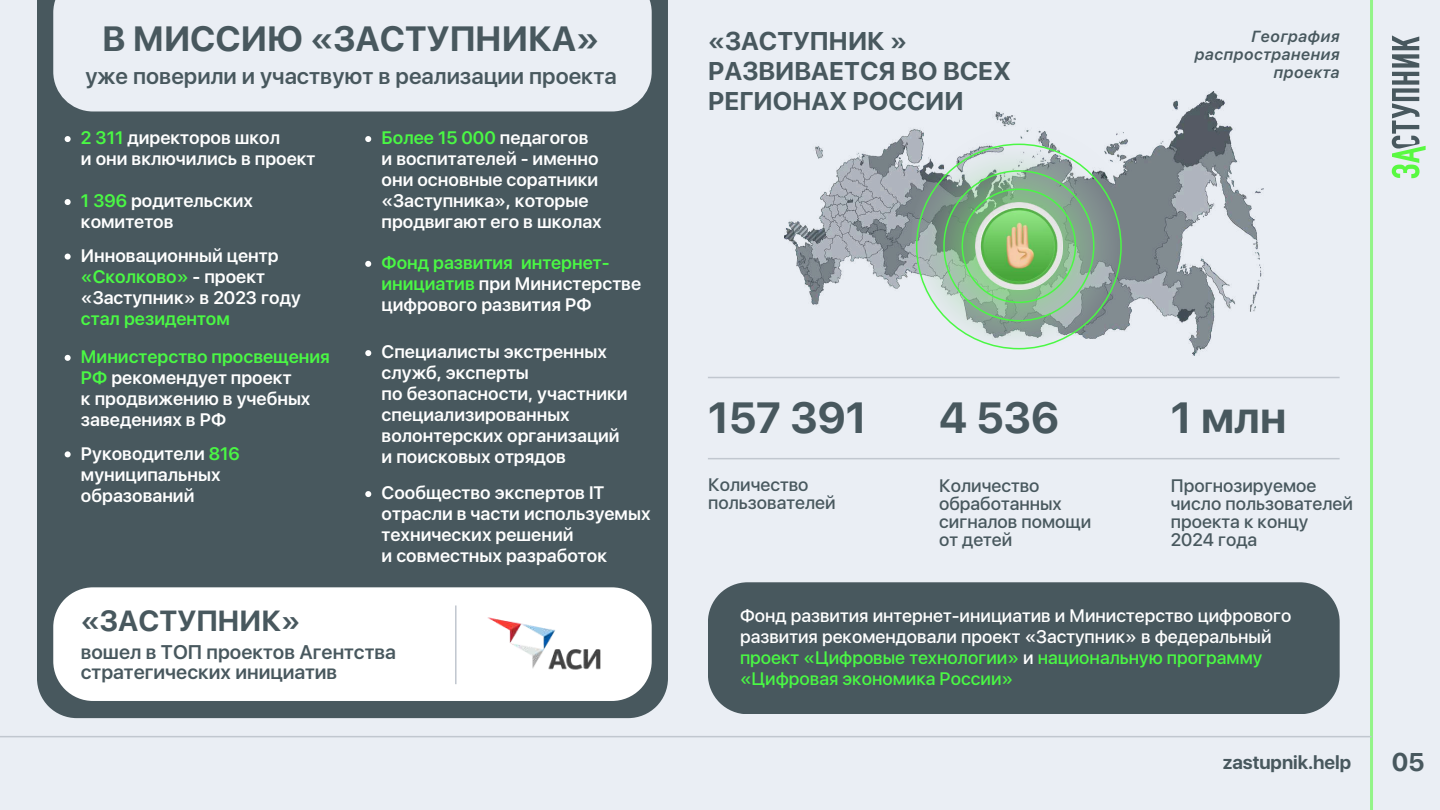
<style>
.page{position:relative;width:1440px;height:810px;background:#eaeef4}
.page>*{position:absolute;margin:0;border:0;box-sizing:border-box;transform-origin:0 0}
.t1{font:700 43.4px "SFUI Display";color:#48585e}
.t2{font:700 34.9px "SFUI Display";color:#48585e}
.t3{font:700 29px "SFUI Display";color:#48585e}
.t4{font:700 25.5px/30px "SFUI Display";color:#48585e}
.t5{font:600 22.3px "SFUI Display";color:#48585e}
.t6{font:600 19.7px/20px "SFUI Display";color:#48585e}
.t7{font:700 18.7px "SFUI Display";color:#48585e}
.t8{font:600 18px/21px "SFUI Display";color:#fff}
.t9{font:500 18px/21px "SFUI Display";color:#fff}
.t10{font:500 18px/18px "SFUI Display";color:#48585e}
.t11{font:600 18px "SFUI Display";color:#4af844}
.t12{font:italic 600 16px/18.3px "SFUI Text";color:#48585e;text-align:right}
.s1{color:#4af844}
</style>
<div class="page">
<div style="left:37px;top:0;width:631px;height:718px;background:#48585e"></div>
<svg style="left:53px;top:0;width:599px;height:111px"></svg>
<hr style="left:1370px;top:0;width:3px;height:810px;background:#59f941">
<svg style="left:1392px;top:35px;width:34px;height:143px"></svg>
<hr style="left:708px;top:458px;width:632px;height:1px;background:#c1c7cf">
<hr style="left:708px;top:377px;width:632px;height:1px;background:#c1c7cf">
<img style="left:785px;top:92px;width:478px;height:263px">
<svg style="left:911px;top:131px;width:225px;height:219px"></svg>
<svg style="left:916px;top:144px;width:206px;height:205px"></svg>
<svg style="left:65px;top:451px;width:6px;height:6px"></svg>
<svg style="left:365px;top:350px;width:6px;height:6px"></svg>
<svg style="left:65px;top:136px;width:6px;height:6px"></svg>
<svg style="left:365px;top:136px;width:6px;height:6px"></svg>
<svg style="left:65px;top:199px;width:6px;height:6px"></svg>
<svg style="left:65px;top:254px;width:6px;height:6px"></svg>
<svg style="left:365px;top:261px;width:6px;height:6px"></svg>
<svg style="left:65px;top:355px;width:6px;height:6px"></svg>
<svg style="left:365px;top:491px;width:6px;height:6px"></svg>
<div style="left:708px;top:582px;width:632px;height:132px;background:#48585e"></div>
<hr style="left:0;top:736px;width:1372px;height:1px;background:#c1c7cf">
<div style="left:53px;top:587px;width:599px;height:114px;background:#fff"></div>
<img style="left:479px;top:598px;width:140px;height:91px">
<hr style="left:455px;top:605px;width:2px;height:79px;background:#c1c7cf">
<h2 class="t2" style="left:103px;top:18px;width:498px">В МИССИЮ «ЗАСТУПНИКА»</h2>
<p class="t5" style="left:85px;top:63px;width:533px">уже поверили и участвуют в реализации проекта</p>
<p class="t8" style="left:81px;top:127px;width:236px"><span class="s1">2 311</span> директоров школ<br>и они включились в проект</p>
<p class="t8" style="left:382px;top:127px;width:222px"><span class="s1">Более 15 000</span> педагогов и воспитателей - именно они основные соратники «Заступника», которые продвигают его в школах</p>
<p class="t8" style="left:81px;top:190px;width:174px"><span class="s1">1 396</span> родительских комитетов</p>
<p class="t8" style="left:81px;top:245px;width:221px">Инновационный центр <span class="s1">«Сколково»</span> - проект «Заступник» в 2023 году</p>
<p class="t11" style="left:81px;top:308px;width:150px">стал резидентом</p>
<p class="t8" style="left:382px;top:252px;width:261px"><span class="s1">Фонд развития интернет&shy;инициатив</span> при Министерстве цифрового развития РФ</p>
<p class="t8" style="left:81px;top:346px;width:250px"><span class="s1">Министерство просвещения<br>РФ</span> рекомендует проект<br>к продвижению в учебных заведениях в РФ</p>
<p class="t8" style="left:81px;top:443px;width:160px">Руководители <span class="s1">816 </span>муниципальных образований</p>
<p class="t8" style="left:382px;top:341px;width:247px">Специалисты экстренных служб, эксперты<br>по безопасности, участники специализированных волонтерских организаций и поисковых отрядов</p>
<p class="t8" style="left:382px;top:482px;width:270px">Сообщество экспертов IT отрасли в части используемых технических решений<br>и совместных разработок</p>
<h3 class="t3" style="left:81px;top:604px;width:221px">«ЗАСТУПНИК»</h3>
<p class="t6" style="left:81px;top:642px;width:317px">вошел в ТОП проектов Агентства стратегических инициатив</p>
<h3 class="t4" style="left:708px;top:26px;width:304px">«ЗАСТУПНИК »<br>РАЗВИВАЕТСЯ ВО ВСЕХ<br>РЕГИОНАХ РОССИИ</h3>
<p class="t12" style="left:1194px;top:27px;width:147px">География распространения проекта</p>
<h1 class="t1" style="left:708px;top:392px;width:160px">157 391</h1>
<h1 class="t1" style="left:939px;top:392px;width:121px">4 536</h1>
<h1 class="t1" style="left:1171px;top:392px;width:117px">1 млн</h1>
<p class="t10" style="left:708px;top:475px;width:129px">Количество пользователей</p>
<p class="t10" style="left:939px;top:477px;width:154px">Количество обработанных сигналов помощи от детей</p>
<p class="t10" style="left:1171px;top:477px;width:184px">Прогнозируемое число пользователей проекта к концу<br>2024 года</p>
<p class="t9" style="left:740px;top:605px;width:553px">Фонд развития интернет-инициатив и Министерство цифрового развития рекомендовали проект «Заступник» в федеральный <span class="s1">проект «Цифровые технологии»</span> и <span class="s1">национальную программу «Цифровая экономика России»</span></p>
<p class="t7" style="left:1223px;top:751px;width:130px">zastupnik.help</p>
<h3 class="t4" style="left:1392px;top:747px;width:34px">05</h3>
</div>
